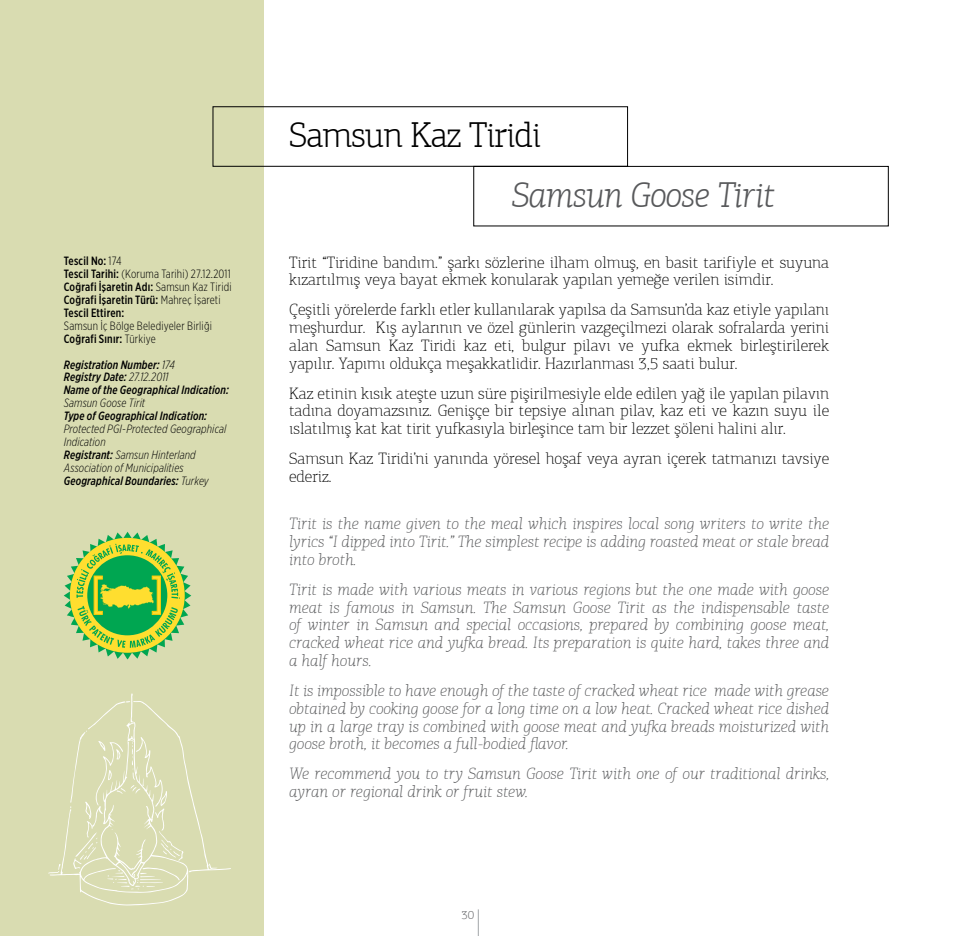
<style>
.page{position:relative;width:978px;height:936px;background:#fff}
.page>*{position:absolute;margin:0;border:0;box-sizing:border-box;transform-origin:0 0}
.t1{font:italic 300 36px "PF Agora Slab Pro";letter-spacing:-.025em;color:#58595b}
.t2{font:300 36px "PF Agora Slab Pro";letter-spacing:-.025em;color:#000}
.t3{font:italic 100 16.5px/17.9px "PF Agora Slab Pro";color:#58595b;text-align:justify}
.t4{font:100 16.5px/17.9px "PF Agora Slab Pro";color:#000}
.t5{font:italic 300 12px/12.9px "Gotham X Narrow";letter-spacing:.01em;color:#000}
.t6{font:500 12px/12.9px "Gotham X Narrow";letter-spacing:.015em;color:#000}
.t7{font:italic 500 12px/12.9px "Gotham X Narrow";letter-spacing:.015em;color:#000}
.t8{font:300 12px/12.9px "Gotham X Narrow";letter-spacing:.01em;color:#000}
.t9{font:300 12px "PF Agora Slab Pro";color:#6d6e71}
.s1{font-weight:300}
.s2{font-weight:500}
</style>
<div class="page">
<svg style="left:478px;top:909px;width:1px;height:26px"></svg>
<div style="left:0;top:0;width:264px;height:935px;background:#d9dcb1"></div>
<div style="left:213px;top:106px;width:415px;height:61px;border:1px solid #000"></div>
<div style="left:473px;top:166px;width:416px;height:60px;border:1px solid #000"></div>
<svg style="left:64px;top:532px;width:127px;height:127px"></svg>
<svg style="left:48px;top:693px;width:183px;height:212px"></svg>
<p class="t6" style="left:64px;top:254px;width:170px">Tescil No: <span class="s1">174<br></span>Tescil Tarihi: <span class="s1">(Koruma Tarihi) 27.12.2011<br></span>Coğrafi İşaretin Adı: <span class="s1">Samsun Kaz Tiridi<br></span>Coğrafi İşaretin Türü: <span class="s1">Mahreç İşareti<br></span>Tescil Ettiren:</p>
<p class="t8" style="left:64px;top:319px;width:150px">Samsun İç Bölge Belediyeler Birliği<br><span class="s2">Coğrafi Sınır:</span> Türkiye</p>
<p class="t7" style="left:64px;top:357px;width:167px">Registration Number: <span class="s1">174<br></span>Registry Date: <span class="s1">27.12.2011<br></span>Name of the Geographical Indication:</p>
<p class="t5" style="left:64px;top:396px;width:83px">Samsun Goose Tirit</p>
<p class="t7" style="left:64px;top:409px;width:145px">Type of Geographical Indication:</p>
<p class="t5" style="left:64px;top:422px;width:164px">Protected PGI-Protected Geographical<br>Indication<br><span class="s2">Registrant:</span> Samsun Hinterland<br>Association of Municipalities<br><span class="s2">Geographical Boundaries:</span> Turkey</p>
<h1 class="t2" style="left:289px;top:113px;width:254px">Samsun Kaz Tiridi</h1>
<h1 class="t1" style="left:512px;top:174px;width:265px">Samsun Goose Tirit</h1>
<p class="t4" style="left:289px;top:253px;width:542px">Tirit “Tiridine bandım.” şarkı sözlerine ilham olmuş, en basit tarifiyle et suyuna kızartılmış veya bayat ekmek konularak yapılan yemeğe verilen isimdir.</p>
<p class="t4" style="left:289px;top:301px;width:542px;text-align:justify">Çeşitli yörelerde farklı etler kullanılarak yapılsa da Samsun’da kaz etiyle yapılanı meşhurdur. Kış aylarının ve özel günlerin vazgeçilmezi olarak sofralarda yerini alan Samsun Kaz Tiridi kaz eti, bulgur pilavı ve yufka ekmek birleştirilerek yapılır. Yapımı oldukça meşakkatlidir. Hazırlanması 3,5 saati bulur.</p>
<p class="t4" style="left:289px;top:384px;width:542px;text-align:justify">Kaz etinin kısık ateşte uzun süre pişirilmesiyle elde edilen yağ ile yapılan pilavın tadına doyamazsınız. Genişçe bir tepsiye alınan pilav, kaz eti ve kazın suyu ile ıslatılmış kat kat tirit yufkasıyla birleşince tam bir lezzet şöleni halini alır.</p>
<p class="t4" style="left:289px;top:449px;width:542px">Samsun Kaz Tiridi’ni yanında yöresel hoşaf veya ayran içerek tatmanızı tavsiye ederiz.</p>
<p class="t3" style="left:289px;top:515px;width:541px">Tirit is the name given to the meal which inspires local song writers to write the lyrics “I dipped into Tirit.” The simplest recipe is adding roasted meat or stale bread into broth.</p>
<p class="t3" style="left:289px;top:580px;width:542px">Tirit is made with various meats in various regions but the one made with goose meat is famous in Samsun. The Samsun Goose Tirit as the indispensable taste of winter in Samsun and special occasions, prepared by combining goose meat, cracked wheat rice and yufka bread. Its preparation is quite hard, takes three and a half hours.</p>
<p class="t3" style="left:289px;top:681px;width:542px">It is impossible to have enough of the taste of cracked wheat rice made with grease obtained by cooking goose for a long time on a low heat. Cracked wheat rice dished up in a large tray is combined with goose meat and yufka breads moisturized with goose broth, it becomes a full-bodied flavor.</p>
<p class="t3" style="left:289px;top:764px;width:542px">We recommend you to try Samsun Goose Tirit with one of our traditional drinks, ayran or regional drink or fruit stew.</p>
<p class="t9" style="left:461px;top:908px;width:14px">30</p>
</div>
